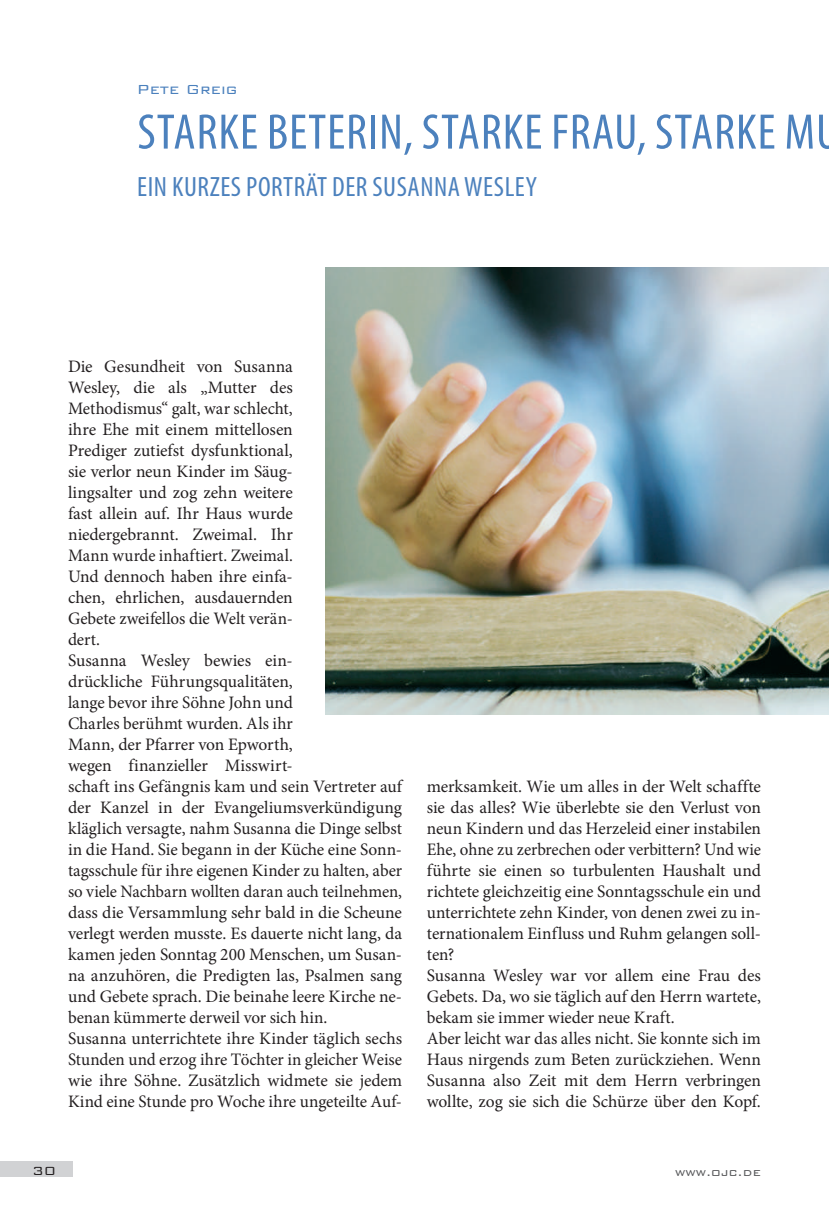
<style>
.page{position:relative;width:829px;height:1211px;background:#fff}
.page>*{position:absolute;margin:0;border:0;box-sizing:border-box;transform-origin:0 0}
.t1{font:condensed 50.4px "Myriad Pro";letter-spacing:.02em;color:#4c81bd}
.t2{font:condensed 28px "Myriad Pro";letter-spacing:.02em;color:#4c81bd}
.t3{font:17.5px/21px "Minion Pro";letter-spacing:-.005em;color:#231f20}
.t4{font:300 17.5px "Bank Gothic";color:#4c81bd}
.t5{font:300 15.75px "Bank Gothic";color:#231f20}
.t6{font:300 14px "Bank Gothic";color:#57585a}
</style>
<div class="page">
<div style="left:0;top:1161px;width:73px;height:15px;background:#d1d2d4"></div>
<img style="left:325px;top:267px;width:503px;height:447px">
<p class="t4" style="left:137px;top:76px;width:102px">Pete Greig</p>
<h1 class="t1" style="left:137px;top:105px;width:703px">STARKE BETERIN, STARKE FRAU, STARKE MU</h1>
<h2 class="t2" style="left:137px;top:172px;width:401px">EIN KURZES PORTRÄT DER SUSANNA WESLEY</h2>
<p class="t3" style="left:68px;top:356px;width:335px">Die Gesundheit von Susanna<br>Wesley, die als „Mutter des<br>Methodismus“ galt, war schlecht,<br>ihre Ehe mit einem mittellosen<br>Prediger zutiefst dysfunktional,<br>sie verlor neun Kinder im Säug-<br>lingsalter und zog zehn weitere<br>fast allein auf. Ihr Haus wurde niedergebrannt. Zweimal. Ihr<br>Mann wurde inhaftiert. Zweimal.<br>Und dennoch haben ihre einfa-<br>chen, ehrlichen, ausdauernden<br>Gebete zweifellos die Welt verän-<br>dert.<br>Susanna Wesley bewies ein-<br>drückliche Führungsqualitäten,<br>lange bevor ihre Söhne John und<br>Charles berühmt wurden. Als ihr<br>Mann, der Pfarrer von Epworth,<br>wegen finanzieller Misswirt-<br>schaft ins Gefängnis kam und sein Vertreter auf der Kanzel in der Evangeliumsverkündigung kläglich versagte, nahm Susanna die Dinge selbst in die Hand. Sie begann in der Küche eine Sonn&shy;tagsschule für ihre eigenen Kinder zu halten, aber so viele Nachbarn wollten daran auch teilnehmen, dass die Versammlung sehr bald in die Scheune verlegt werden musste. Es dauerte nicht lang, da kamen jeden Sonntag 200 Menschen, um Susan&shy;na anzuhören, die Predigten las, Psalmen sang und Gebete sprach. Die beinahe leere Kirche ne&shy;benan kümmerte derweil vor sich hin.<br>Susanna unterrichtete ihre Kinder täglich sechs Stunden und erzog ihre Töchter in gleicher Weise wie ihre Söhne. Zusätzlich widmete sie jedem Kind eine Stunde pro Woche ihre ungeteilte Auf-</p>
<p class="t3" style="left:427px;top:776px;width:335px">merksamkeit. Wie um alles in der Welt schaffte sie das alles? Wie überlebte sie den Verlust von neun Kindern und das Herzeleid einer instabilen Ehe, ohne zu zerbrechen oder verbittern? Und wie führte sie einen so turbulenten Haushalt und richtete gleichzeitig eine Sonntagsschule ein und unterrichtete zehn Kinder, von denen zwei zu in&shy;ternationalem Einfluss und Ruhm gelangen soll&shy;ten?<br>Susanna Wesley war vor allem eine Frau des Gebets. Da, wo sie täglich auf den Herrn wartete, bekam sie immer wieder neue Kraft.<br>Aber leicht war das alles nicht. Sie konnte sich im Haus nirgends zum Beten zurückziehen. Wenn Susanna also Zeit mit dem Herrn verbringen wollte, zog sie sich die Schürze über den Kopf.</p>
<p class="t5" style="left:32px;top:1158px;width:25px">30</p>
<p class="t6" style="left:675px;top:1161px;width:87px">www.ojc.de</p>
</div>
